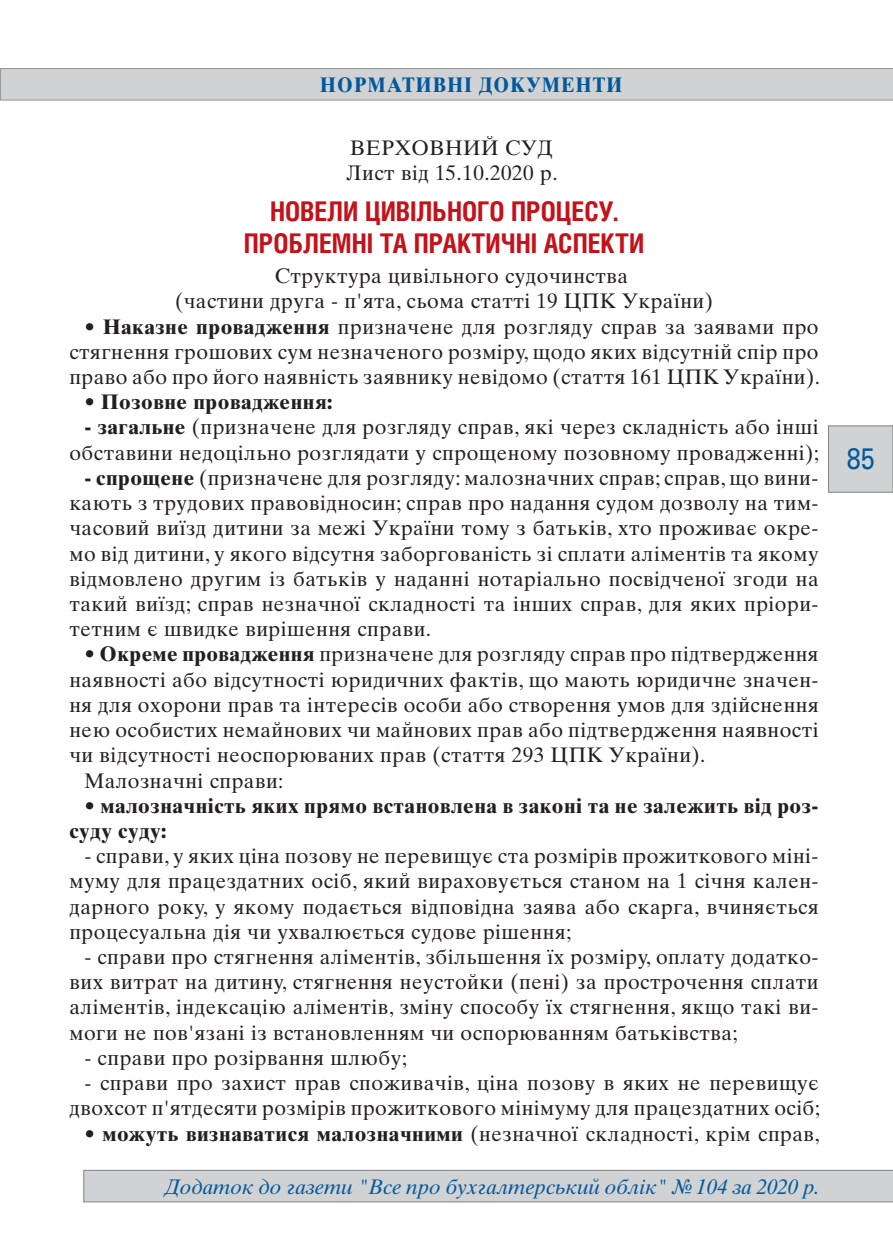
<style>
.page{position:relative;width:893px;height:1241px;background:#fff}
.page>*{position:absolute;margin:0;border:0;box-sizing:border-box;transform-origin:0 0}
.t1{font:29.75px "Univers C";color:#01589c;scale:.85 1}
._1Heading{font:700 27.12px/31.5px "Helios Cond";color:#c4121a;text-align:center}
.Main_Text_UKR{font:21px/25.2px "Times Ten Cyr Upright";letter-spacing:.025em;color:#231f20;text-align:justify}
.Main_Text_UKR-2{font:700 21px/25.2px "Times Ten Cyr";letter-spacing:.025em;color:#231f20}
.t2{font:21px "Times Ten Cyr Inclined";letter-spacing:-.01em;color:#01589c}
.t3{font:700 21px "Times Ten Cyr";letter-spacing:.06em;color:#01589c;scale:.9 1}
.s1{font-family:"Times Ten Cyr";font-weight:700}
.s2{font-family:"Times Ten Cyr Upright";font-weight:400}
</style>
<div class="page">
<div style="left:84px;top:1169px;width:809px;height:32px;background:#d1d2d4"></div>
<div style="left:828px;top:425px;width:65px;height:67px;background:#d1d2d4;border:1px solid #808285"></div>
<div style="left:0;top:68px;width:893px;height:32px;background:#d1d2d4"></div>
<p class="t3" style="left:320px;top:73px;width:337px">НОРМАТИВНІ ДОКУМЕНТИ</p>
<p class="Main_Text_UKR" style="left:350px;top:135px;width:204px">ВЕРХОВНИЙ СУД</p>
<p class="Main_Text_UKR" style="left:346px;top:160px;width:213px">Лист від 15.10.2020 р.</p>
<p class="_1Heading" style="left:244px;top:195px;width:402px">НОВЕЛИ ЦИВІЛЬНОГО ПРОЦЕСУ.<br>ПРОБЛЕМНІ ТА ПРАКТИЧНІ АСПЕКТИ</p>
<p class="Main_Text_UKR" style="left:175px;top:263px;width:539px;text-indent:100px">Структура цивільного судочинства (частини друга - п'ята, сьома статті 19 ЦПК України)</p>
<p class="Main_Text_UKR" style="left:69px;top:314px;width:752px;text-indent:15px">• <span class="s1">Наказне провадження</span> призначене для розгляду справ за заявами про стягнення грошових сум незначеного розміру, щодо яких відсутній спір про право або про його наявність заявнику невідомо (стаття 161 ЦПК України).</p>
<p class="Main_Text_UKR-2" style="left:84px;top:389px;width:250px"><span class="s2">•</span> Позовне провадження:</p>
<p class="Main_Text_UKR" style="left:69px;top:415px;width:751px;text-align:right"><span class="s1">- загальне</span> (призначене для розгляду справ, які через складність або інші обставини недоцільно розглядати у спрощеному позовному провадженні);</p>
<p class="Main_Text_UKR" style="left:69px;top:465px;width:751px;text-indent:15px"><span class="s1">- спрощене</span> (призначене для розгляду: малозначних справ; справ, що вини&shy;кають з трудових правовідносин; справ про надання судом дозволу на тим&shy;часовий виїзд дитини за межі України тому з батьків, хто проживає окре&shy;мо від дитини, у якого відсутня заборгованість зі сплати аліментів та якому відмовлено другим із батьків у наданні нотаріально посвідченої згоди на такий виїзд; справ незначної складності та інших справ, для яких пріори&shy;тетним є швидке вирішення справи.</p>
<p class="Main_Text_UKR" style="left:69px;top:641px;width:751px;text-indent:15px">• <span class="s1">Окреме провадження</span> призначене для розгляду справ про підтвердження наявності або відсутності юридичних фактів, що мають юридичне значен&shy;ня для охорони прав та інтересів особи або створення умов для здійснення нею особистих немайнових чи майнових прав або підтвердження наявності чи відсутності неоспорюваних прав (стаття 293 ЦПК України).</p>
<p class="Main_Text_UKR" style="left:84px;top:767px;width:201px">Малозначні справи:</p>
<p class="Main_Text_UKR-2" style="left:69px;top:792px;width:751px;text-indent:15px"><span class="s2">•</span> малозначність яких прямо встановлена в законі та не залежить від роз&shy;суду суду:</p>
<p class="Main_Text_UKR" style="left:69px;top:843px;width:751px;text-indent:15px">- справи, у яких ціна позову не перевищує ста розмірів прожиткового міні&shy;муму для працездатних осіб, який вираховується станом на 1 січня кален&shy;дарного року, у якому подається відповідна заява або скарга, вчиняється процесуальна дія чи ухвалюється судове рішення;</p>
<p class="Main_Text_UKR" style="left:69px;top:944px;width:751px;text-indent:15px">- справи про стягнення аліментів, збільшення їх розміру, оплату додатко&shy;вих витрат на дитину, стягнення неустойки (пені) за прострочення сплати аліментів, індексацію аліментів, зміну способу їх стягнення, якщо такі ви&shy;моги не пов'язані із встановленням чи оспорюванням батьківства;</p>
<p class="Main_Text_UKR" style="left:84px;top:1045px;width:324px">- справи про розірвання шлюбу;</p>
<p class="Main_Text_UKR" style="left:69px;top:1070px;width:752px;text-align:right">- справи про захист прав споживачів, ціна позову в яких не перевищує двохсот п'ятдесяти розмірів прожиткового мінімуму для працездатних осіб;</p>
<p class="Main_Text_UKR" style="left:84px;top:1120px;width:737px">• <span class="s1">можуть визнаватися малозначними</span> (незначної складності, крім справ,</p>
<p class="t2" style="left:165px;top:1174px;width:656px">Додаток до газети "Все про бухгалтерський облік" № 104 за 2020 р.</p>
<h1 class="t1" style="left:847px;top:441px;width:35px">85</h1>
</div>
